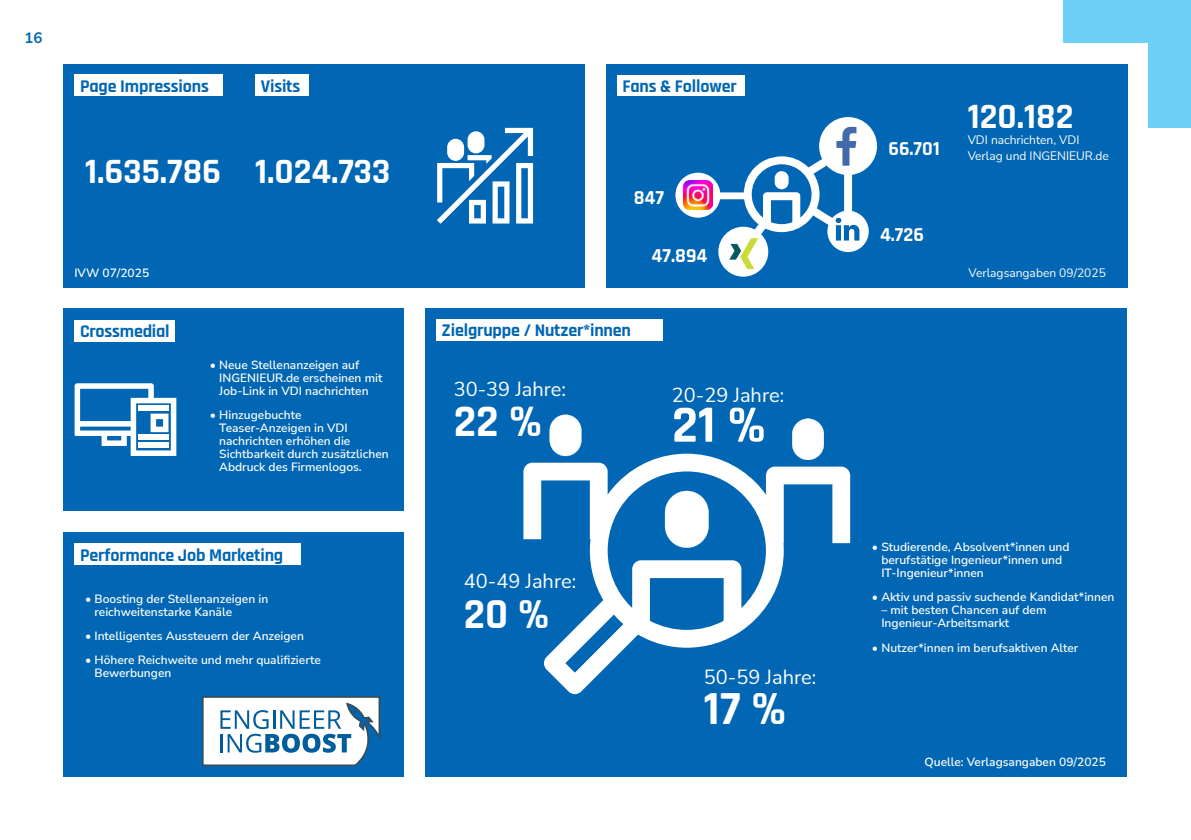
<style>
.page{position:relative;width:1191px;height:840px;background:#fff}
.page>*{position:absolute;margin:0;border:0;box-sizing:border-box;transform-origin:0 0}
.t1{font:700 52.8px "Rajdhani";color:#fff}
.t2{font:700 48px "Rajdhani";color:#fff}
.t3{font:700 45.6px "Rajdhani";color:#fff}
.t4{font:700 43.2px "Rajdhani";color:#fff}
.t5{font:700 36px "Rajdhani";color:#fff}
.t6{font:20px "Nunito Sans";color:#fff}
.t7{font:700 20px "Rajdhani";color:#fff}
.t8{font:700 18px "Rajdhani";letter-spacing:-.01em;color:#0166b3}
.t9{font:700 15px "Nunito Sans";color:#0166b3}
.t10{font:600 12px/13px "Nunito Sans";color:#fff}
.t11{font:12px/16px "Nunito Sans";color:#fff}
</style>
<div class="page">
<div style="left:64px;top:64px;width:521px;height:223px;background:#0166b3"></div>
<div style="left:64px;top:308px;width:340px;height:202px;background:#0166b3"></div>
<div style="left:64px;top:531px;width:340px;height:245px;background:#0166b3"></div>
<div style="left:606px;top:64px;width:521px;height:223px;background:#0166b3"></div>
<div style="left:425px;top:308px;width:702px;height:468px;background:#0166b3"></div>
<svg style="left:437px;top:128px;width:96px;height:96px"></svg>
<svg style="left:523px;top:453px;width:327px;height:240px"></svg>
<svg style="left:549px;top:414px;width:32px;height:42px"></svg>
<svg style="left:792px;top:418px;width:32px;height:42px"></svg>
<svg style="left:75px;top:383px;width:101px;height:72px"></svg>
<div style="left:138px;top:405px;width:31px;height:6px;background:#fff"></div>
<div style="left:138px;top:434px;width:31px;height:6px;background:#fff"></div>
<div style="left:138px;top:442px;width:31px;height:6px;background:#fff"></div>
<svg style="left:202px;top:696px;width:178px;height:69px;background:#bcd2e0"></svg>
<div style="left:697px;top:192px;width:50px;height:7px;background:#fff"></div>
<svg style="left:675px;top:172px;width:45px;height:45px"></svg>
<div style="left:718px;top:226px;width:50px;height:50px;background:#fff;border-radius:50%"></div>
<svg style="left:729px;top:117px;width:148px;height:152px"></svg>
<img style="left:683px;top:180px;width:29px;height:29px">
<div style="left:74px;top:74px;width:149px;height:22px;background:#fff"></div>
<div style="left:74px;top:320px;width:101px;height:21px;background:#fff"></div>
<div style="left:74px;top:543px;width:227px;height:22px;background:#fff"></div>
<div style="left:436px;top:318px;width:227px;height:22px;background:#fff"></div>
<div style="left:617px;top:75px;width:127px;height:21px;background:#fff"></div>
<div style="left:255px;top:74px;width:53px;height:22px;background:#fff"></div>
<div style="left:1063px;top:0;width:128px;height:43px;background:#6bcff6"></div>
<div style="left:1148px;top:0;width:43px;height:128px;background:#6bcff6"></div>
<p class="t9" style="left:25px;top:27px;width:19px">16</p>
<h3 class="t8" style="left:80px;top:75px;width:130px">Page Impressions</h3>
<h3 class="t5" style="left:85px;top:149px;width:138px">1.635.786</h3>
<h3 class="t8" style="left:261px;top:75px;width:41px">Visits</h3>
<h3 class="t5" style="left:255px;top:149px;width:137px">1.024.733</h3>
<p class="t10" style="left:74px;top:265px;width:76px">IVW 07/2025</p>
<h3 class="t8" style="left:80px;top:320px;width:91px">Crossmedial</h3>
<p class="t10" style="left:219px;top:357px;width:165px;text-indent:-9px">• Neue Stellenanzeigen auf<br>INGENIEUR.de erscheinen mit<br>Job-Link in VDI nachrichten</p>
<p class="t10" style="left:219px;top:407px;width:171px;text-indent:-9px">• Hinzugebuchte<br>Teaser-Anzeigen in VDI nachrichten erhöhen die<br>Sichtbarkeit durch zusätzlichen<br>Abdruck des Firmenlogos.</p>
<h3 class="t8" style="left:80px;top:543px;width:205px">Performance Job Marketing</h3>
<p class="t10" style="left:94px;top:591px;width:175px;text-indent:-9px">• Boosting der Stellenanzeigen in reichweitenstarke Kanäle</p>
<p class="t10" style="left:85px;top:628px;width:220px">• Intelligentes Aussteuern der Anzeigen</p>
<p class="t10" style="left:94px;top:653px;width:228px;text-indent:-9px">• Höhere Reichweite und mehr qualifizierte<br>Bewerbungen</p>
<h3 class="t8" style="left:622px;top:75px;width:116px">Fans &amp; Follower</h3>
<h3 class="t7" style="left:633px;top:185px;width:32px">847</h3>
<h3 class="t7" style="left:651px;top:243px;width:57px">47.894</h3>
<h3 class="t8" style="left:441px;top:319px;width:191px">Zielgruppe / Nutzer*innen</h3>
<h3 class="t6" style="left:454px;top:375px;width:114px">30-39 Jahre:</h3>
<h3 class="t3" style="left:454px;top:393px;width:90px">22 %</h3>
<h3 class="t6" style="left:672px;top:380px;width:114px">20-29 Jahre:</h3>
<h1 class="t1" style="left:672px;top:392px;width:96px">21 %</h1>
<h3 class="t6" style="left:464px;top:566px;width:114px">40-49 Jahre:</h3>
<h3 class="t4" style="left:464px;top:587px;width:87px">20 %</h3>
<h3 class="t6" style="left:704px;top:662px;width:114px">50-59 Jahre:</h3>
<h2 class="t2" style="left:704px;top:678px;width:84px">17 %</h2>
<h3 class="t7" style="left:888px;top:136px;width:53px">66.701</h3>
<h3 class="t7" style="left:880px;top:222px;width:45px">4.726</h3>
<h3 class="t5" style="left:967px;top:94px;width:107px">120.182</h3>
<p class="t11" style="left:967px;top:131px;width:143px">VDI nachrichten, VDI<br>Verlag und INGENIEUR.de</p>
<p class="t11" style="left:968px;top:264px;width:139px">Verlagsangaben 09/2025</p>
<p class="t10" style="left:881px;top:539px;width:190px;text-indent:-9px">• Studierende, Absolvent*innen und berufstätige Ingenieur*innen und<br>IT-Ingenieur*innen</p>
<p class="t10" style="left:872px;top:590px;width:244px">• Aktiv und passiv suchende Kandidat*innen</p>
<p class="t10" style="left:881px;top:603px;width:167px">– mit besten Chancen auf dem<br>Ingenieur-Arbeitsmarkt</p>
<p class="t10" style="left:872px;top:640px;width:208px">• Nutzer*innen im berufsaktiven Alter</p>
<p class="t10" style="left:924px;top:754px;width:183px">Quelle: Verlagsangaben 09/2025</p>
</div>
